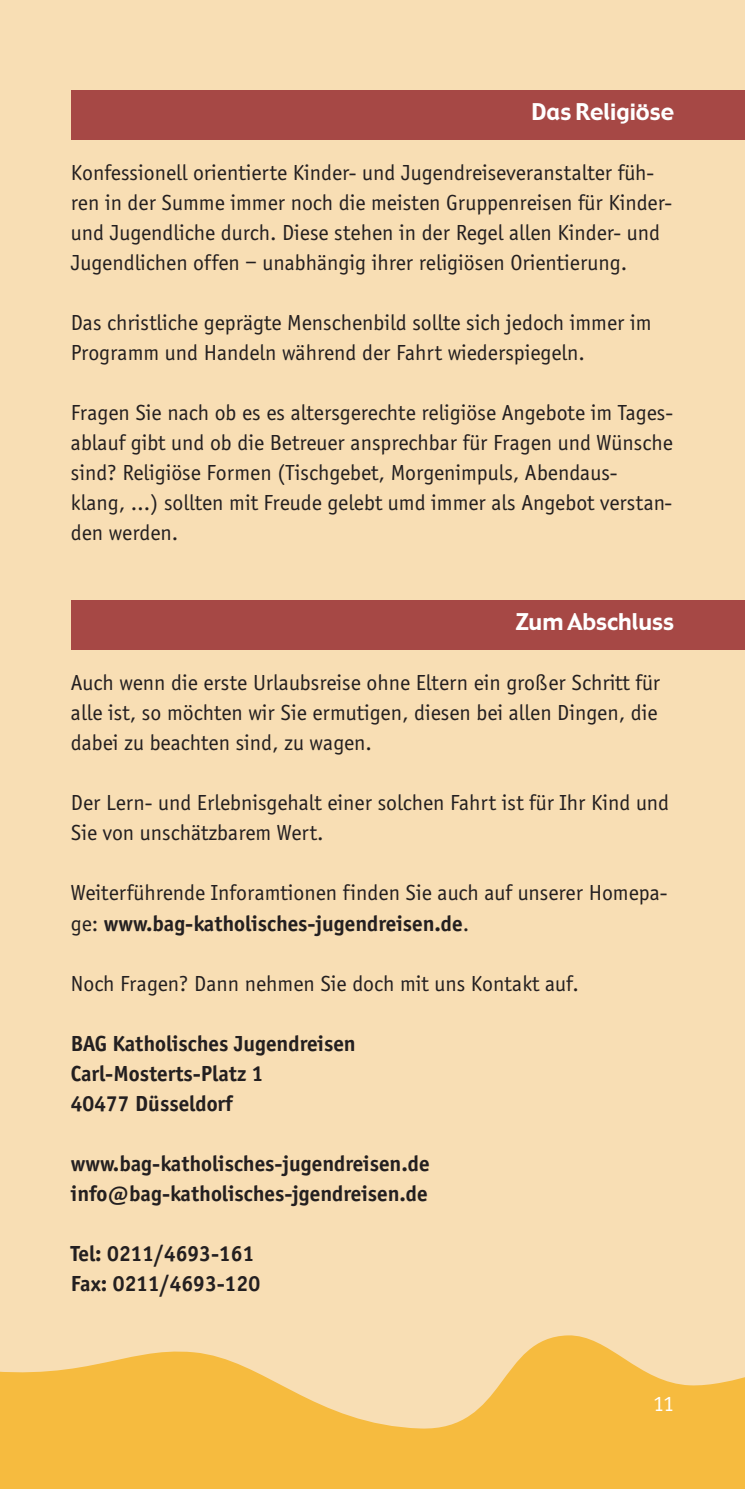
<style>
.page{position:relative;width:745px;height:1489px;background:#fff}
.page>*{position:absolute;margin:0;border:0;box-sizing:border-box;transform-origin:0 0}
.t1{font:22.5px/30px "Officina Sans";color:#231f20}
.t2{font:700 22.5px/30px "Officina Sans";color:#231f20}
.t3{font:22.5px "Gadget";color:#fff}
.t4{font:22.5px "Officina Sans";color:#fff}
.s1{font-weight:700}
</style>
<div class="page">
<div style="left:0;top:0;width:744px;height:1488px;background:#f8deb4"></div>
<svg style="left:9px;top:1335px;width:735px;height:153px;fill:#f6bb3f"></svg>
<div style="left:71px;top:90px;width:673px;height:50px;background:#a64845"></div>
<svg style="left:0;top:1371px;width:9px;height:117px"></svg>
<div style="left:71px;top:600px;width:673px;height:50px;background:#a64845"></div>
<p class="t3" style="left:531px;top:99px;width:144px">Das Religiöse</p>
<p class="t1" style="left:71px;top:157px;width:602px">Konfessionell orientierte Kinder- und Jugendreiseveranstalter füh&shy;ren in der Summe immer noch die meisten Gruppenreisen für Kinder&shy;und Jugendliche durch. Diese stehen in der Regel allen Kinder- und Jugendlichen offen – unabhängig ihrer religiösen Orientierung.</p>
<p class="t1" style="left:71px;top:307px;width:582px">Das christliche geprägte Menschenbild sollte sich jedoch immer im<br>Programm und Handeln während der Fahrt wiederspiegeln.</p>
<p class="t1" style="left:71px;top:397px;width:603px">Fragen Sie nach ob es es altersgerechte religiöse Angebote im Tages&shy;ablauf gibt und ob die Betreuer ansprechbar für Fragen und Wünsche sind? Religiöse Formen (Tischgebet, Morgenimpuls, Abendaus&shy;klang, …) sollten mit Freude gelebt umd immer als Angebot verstan&shy;den werden.</p>
<p class="t3" style="left:515px;top:609px;width:159px">Zum Abschluss</p>
<p class="t1" style="left:71px;top:667px;width:590px">Auch wenn die erste Urlaubsreise ohne Eltern ein großer Schritt für alle ist, so möchten wir Sie ermutigen, diesen bei allen Dingen, die dabei zu beachten sind, zu wagen.</p>
<p class="t1" style="left:71px;top:787px;width:599px">Der Lern- und Erlebnisgehalt einer solchen Fahrt ist für Ihr Kind und<br>Sie von unschätzbarem Wert.</p>
<p class="t1" style="left:71px;top:877px;width:597px">Weiterführende Inforamtionen finden Sie auch auf unserer Homepa&shy;ge: <span class="s1">www.bag-katholisches-jugendreisen.de</span>.</p>
<p class="t1" style="left:71px;top:967px;width:509px">Noch Fragen? Dann nehmen Sie doch mit uns Kontakt auf.</p>
<p class="t2" style="left:71px;top:1027px;width:286px">BAG Katholisches Jugendreisen<br>Carl-Mosterts-Platz 1<br>40477 Düsseldorf</p>
<p class="t2" style="left:71px;top:1147px;width:360px">www.bag-katholisches-jugendreisen.de info@bag-katholisches-jgendreisen.de</p>
<p class="t2" style="left:71px;top:1237px;width:191px">Tel: 0211/4693-161<br>Fax: 0211/4693-120</p>
<p class="t4" style="left:653px;top:1389px;width:22px">11</p>
</div>
